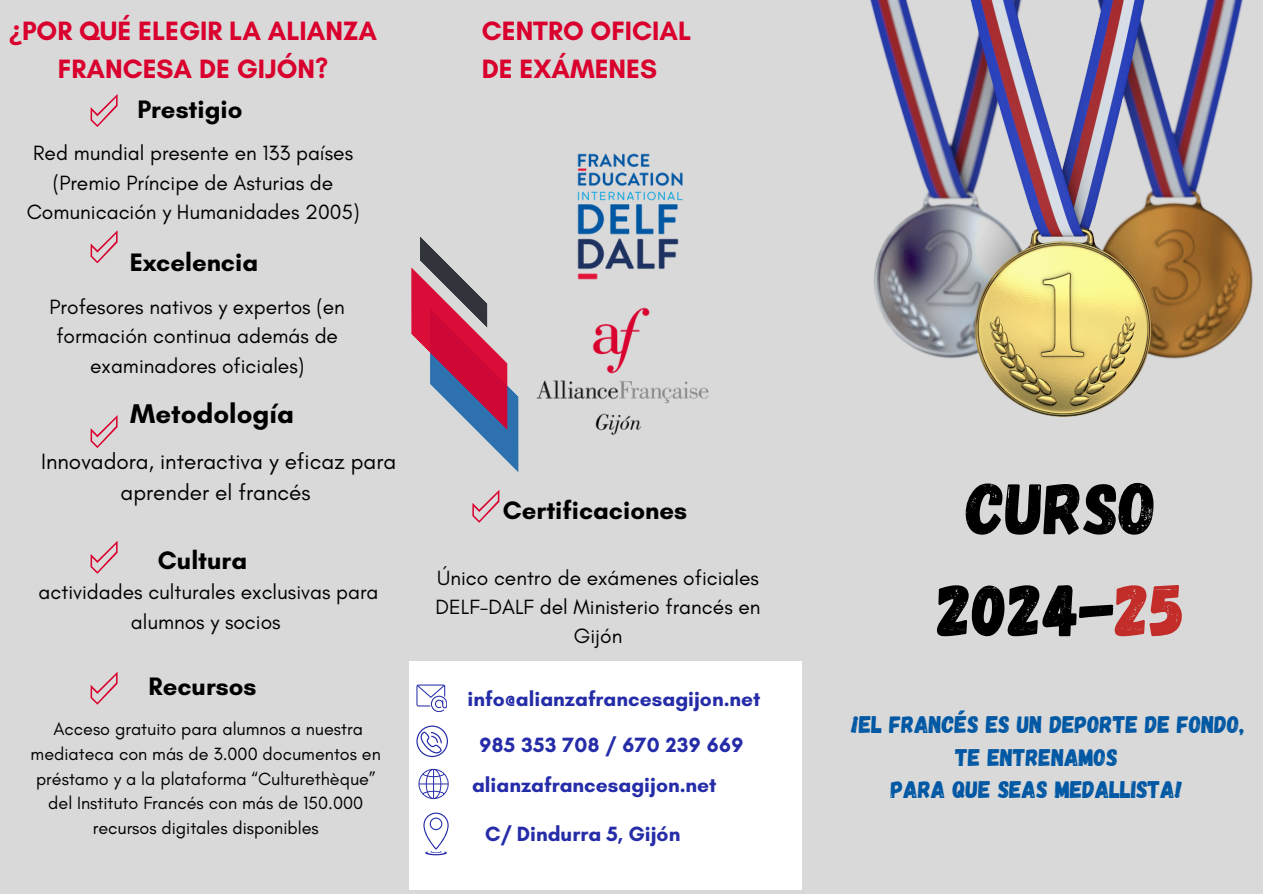
<style>
.page{position:relative;width:1263px;height:894px;background:#fff}
.page>*{position:absolute;margin:0;border:0;box-sizing:border-box;transform-origin:0 0}
.t1{font:73.2px/101.4px "Gagalin";color:#000;text-align:center}
.t2{font:700 27.6px "Glacial Indifference";color:#000}
.t3{font:700 27px/37.2px "Glacial Indifference";color:#da002e}
.t4{font:700 25.65px "Glacial Indifference";color:#000}
.t5{font:24px "Gagalin";color:#0057a3}
.t6{font:22.5px/31.3px "Glacial Indifference";color:#000;text-align:center}
.t7{font:21px/29.2px "Glacial Indifference";color:#000;text-align:center}
.t8{font:700 21px "Glacial Indifference";color:#252ca8}
.t9{font:700 21px "Glacial Indifference";letter-spacing:.02em;color:#252ca8}
.t10{font:18px/24.8px "Glacial Indifference";color:#000;text-align:center}
.s1{font-family:"Noto Sans"}
.s2{color:#c22d29}
</style>
<div class="page">
<div style="left:0;top:0;width:1263px;height:893px;background:#d9d9d9"></div>
<img style="left:577px;top:153px;width:106px;height:127px">
<img style="left:536px;top:308px;width:173px;height:128px">
<svg style="left:411px;top:237px;width:107px;height:235px"></svg>
<svg style="left:472px;top:490px;width:27px;height:32px"></svg>
<svg style="left:91px;top:94px;width:26px;height:32px"></svg>
<svg style="left:91px;top:231px;width:26px;height:32px"></svg>
<svg style="left:91px;top:415px;width:26px;height:32px"></svg>
<svg style="left:91px;top:541px;width:26px;height:32px"></svg>
<svg style="left:91px;top:672px;width:26px;height:32px"></svg>
<img style="left:870px;top:0;width:383px;height:416px">
<div style="left:409px;top:661px;width:392px;height:228px;background:#fff"></div>
<svg style="left:416px;top:684px;width:31px;height:27px"></svg>
<svg style="left:416px;top:725px;width:32px;height:31px"></svg>
<svg style="left:418px;top:768px;width:31px;height:30px"></svg>
<svg style="left:423px;top:812px;width:25px;height:43px"></svg>
<p class="t3" style="left:9px;top:12px;width:369px;text-align:center"><span class="s1">¿</span>POR QUÉ ELEGIR LA ALIANZA<br>FRANCESA DE GIJÓN?</p>
<h3 class="t4" style="left:137px;top:93px;width:107px">Prestigio</h3>
<h6 class="t7" style="left:27px;top:138px;width:334px">Red mundial presente en 133 países (Premio Príncipe de Asturias de<br>Comunicación y Humanidades 2005)</h6>
<p class="t4" style="left:130px;top:247px;width:130px">Excelencia</p>
<p class="t7" style="left:50px;top:292px;width:297px">Profesores nativos y expertos (en formación continua además de examinadores oficiales)</p>
<p class="t2" style="left:130px;top:397px;width:165px">Metodología</p>
<h3 class="t6" style="left:41px;top:445px;width:357px">Innovadora, interactiva y eficaz para aprender el francés</h3>
<h6 class="t4" style="left:158px;top:544px;width:91px">Cultura</h6>
<h6 class="t7" style="left:39px;top:577px;width:341px">actividades culturales exclusivas para alumnos y socios</h6>
<p class="t4" style="left:149px;top:670px;width:109px">Recursos</p>
<h3 class="t10" style="left:31px;top:716px;width:352px">Acceso gratuito para alumnos a nuestra mediateca con más de 3.000 documentos en préstamo y a la plataforma “Culturethèque” del Instituto Francés con más de 150.000 recursos digitales disponibles</h3>
<p class="t3" style="left:482px;top:12px;width:211px">CENTRO OFICIAL<br>DE EXÁMENES</p>
<h4 class="t4" style="left:503px;top:495px;width:186px">Certificaciones</h4>
<p class="t7" style="left:436px;top:562px;width:326px">Único centro de exámenes oficiales<br>DELF-DALF del Ministerio francés en<br>Gijón</p>
<p class="t8" style="left:468px;top:686px;width:294px">info@alianzafrancesagijon.net</p>
<h6 class="t9" style="left:479px;top:732px;width:265px">985 353 708 / 670 239 669</h6>
<h3 class="t8" style="left:472px;top:771px;width:246px">alianzafrancesagijon.net</h3>
<h6 class="t8" style="left:485px;top:821px;width:197px">C/ Dindurra 5, Gijón</h6>
<p class="t1" style="left:938px;top:454px;width:249px">CURSO<br>2024-<span class="s2">25</span></p>
<p class="t5" style="left:850px;top:708px;width:396px">¡EL FRANCÉS ES UN DEPORTE DE FONDO,</p>
<p class="t5" style="left:955px;top:741px;width:164px">TE ENTRENAMOS</p>
<p class="t5" style="left:891px;top:773px;width:293px">PARA QUE SEAS MEDALLISTA!</p>
</div>
